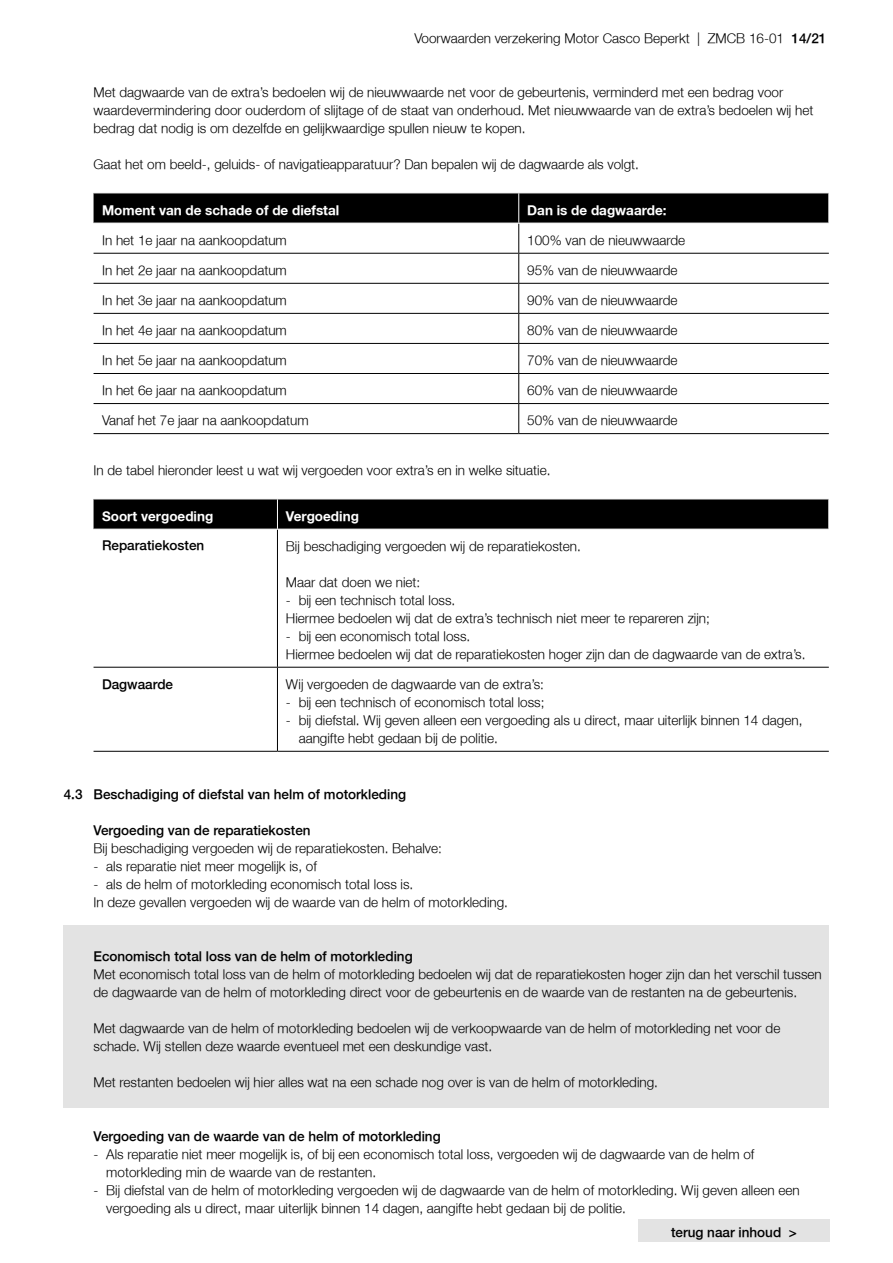
<style>
.page{position:relative;width:893px;height:1263px;background:#fff}
.page>*{position:absolute;margin:0;border:0;box-sizing:border-box;transform-origin:0 0}
.t1{font:300 13.5px/18px "Fortis Helvetica";color:#000}
.t2{font:300 13.5px "Fortis Helvetica";color:#000}
.t3{font:700 13.5px "Fortis Helvetica";color:#fff}
.s1{font-style:inherit}
</style>
<div class="page">
<div style="left:638px;top:1219px;width:192px;height:23px;background:#e3e3e3"></div>
<div style="left:64px;top:925px;width:765px;height:20px;background:#e3e3e3"></div>
<div style="left:64px;top:943px;width:765px;height:21px;background:#e3e3e3"></div>
<div style="left:64px;top:961px;width:765px;height:38px;background:#e3e3e3"></div>
<div style="left:64px;top:997px;width:765px;height:20px;background:#e3e3e3"></div>
<div style="left:64px;top:1015px;width:765px;height:38px;background:#e3e3e3"></div>
<div style="left:64px;top:1051px;width:765px;height:20px;background:#e3e3e3"></div>
<div style="left:64px;top:1069px;width:765px;height:20px;background:#e3e3e3"></div>
<div style="left:64px;top:1087px;width:765px;height:20px;background:#e3e3e3"></div>
<div style="left:94px;top:194px;width:734px;height:29px;background:#000"></div>
<hr style="left:518px;top:223px;width:1px;height:30px;background:#000">
<hr style="left:94px;top:253px;width:425px;height:1px;background:#000">
<hr style="left:519px;top:253px;width:310px;height:1px;background:#000">
<hr style="left:94px;top:283px;width:425px;height:1px;background:#000">
<hr style="left:94px;top:313px;width:425px;height:1px;background:#000">
<hr style="left:94px;top:343px;width:425px;height:1px;background:#000">
<hr style="left:94px;top:373px;width:425px;height:1px;background:#000">
<hr style="left:94px;top:403px;width:425px;height:1px;background:#000">
<svg style="left:518px;top:254px;width:1px;height:179px"></svg>
<hr style="left:519px;top:283px;width:310px;height:1px;background:#000">
<hr style="left:519px;top:313px;width:310px;height:1px;background:#000">
<hr style="left:519px;top:343px;width:310px;height:1px;background:#000">
<hr style="left:519px;top:373px;width:310px;height:1px;background:#000">
<hr style="left:519px;top:403px;width:310px;height:1px;background:#000">
<hr style="left:94px;top:433px;width:425px;height:1px;background:#000">
<hr style="left:519px;top:433px;width:310px;height:1px;background:#000">
<hr style="left:518px;top:193px;width:1px;height:30px;background:#fff">
<hr style="left:94px;top:223px;width:425px;height:1px;background:#fff">
<div style="left:94px;top:500px;width:734px;height:29px;background:#000"></div>
<hr style="left:277px;top:529px;width:1px;height:138px;background:#000">
<hr style="left:94px;top:667px;width:183px;height:1px;background:#000">
<hr style="left:277px;top:668px;width:1px;height:83px;background:#000">
<hr style="left:277px;top:667px;width:552px;height:1px;background:#000">
<hr style="left:94px;top:751px;width:183px;height:1px;background:#000">
<hr style="left:277px;top:751px;width:552px;height:1px;background:#000">
<hr style="left:277px;top:499px;width:1px;height:30px;background:#fff">
<hr style="left:277px;top:529px;width:552px;height:1px;background:#fff">
<p class="t1" style="left:414px;top:29px;width:413px">Voorwaarden verzekering Motor Casco Beperkt | ZMCB 16-01 <span class="s1">14/21</span></p>
<p class="t1" style="left:94px;top:83px;width:721px">Met dagwaarde van de extra’s bedoelen wij de nieuwwaarde net voor de gebeurtenis, verminderd met een bedrag voor waardevermindering door ouderdom of slijtage of de staat van onderhoud. Met nieuwwaarde van de extra’s bedoelen wij het bedrag dat nodig is om dezelfde en gelijkwaardige spullen nieuw te kopen.</p>
<p class="t1" style="left:94px;top:155px;width:547px">Gaat het om beeld-, geluids- of navigatieapparatuur? Dan bepalen wij de dagwaarde als volgt.</p>
<p class="t3" style="left:102px;top:201px;width:239px">Moment van de schade of de diefstal</p>
<p class="t3" style="left:527px;top:201px;width:141px">Dan is de dagwaarde:</p>
<p class="t1" style="left:102px;top:231px;width:186px">In het 1e jaar na aankoopdatum</p>
<p class="t1" style="left:527px;top:231px;width:159px">100% van de nieuwwaarde</p>
<p class="t1" style="left:102px;top:261px;width:186px">In het 2e jaar na aankoopdatum</p>
<p class="t1" style="left:527px;top:261px;width:152px">95% van de nieuwwaarde</p>
<p class="t1" style="left:102px;top:291px;width:186px">In het 3e jaar na aankoopdatum</p>
<p class="t1" style="left:527px;top:291px;width:152px">90% van de nieuwwaarde</p>
<p class="t1" style="left:102px;top:321px;width:186px">In het 4e jaar na aankoopdatum</p>
<p class="t1" style="left:527px;top:321px;width:152px">80% van de nieuwwaarde</p>
<p class="t1" style="left:102px;top:351px;width:186px">In het 5e jaar na aankoopdatum</p>
<p class="t1" style="left:527px;top:351px;width:152px">70% van de nieuwwaarde</p>
<p class="t1" style="left:102px;top:381px;width:186px">In het 6e jaar na aankoopdatum</p>
<p class="t1" style="left:527px;top:381px;width:152px">60% van de nieuwwaarde</p>
<p class="t1" style="left:102px;top:412px;width:208px">Vanaf het 7e jaar na aankoopdatum</p>
<p class="t1" style="left:527px;top:412px;width:152px">50% van de nieuwwaarde</p>
<p class="t1" style="left:94px;top:461px;width:458px">In de tabel hieronder leest u wat wij vergoeden voor extra’s en in welke situatie.</p>
<p class="t3" style="left:102px;top:507px;width:113px">Soort vergoeding</p>
<p class="t3" style="left:286px;top:507px;width:74px">Vergoeding</p>
<p class="t2" style="left:102px;top:538px;width:104px">Reparatiekosten</p>
<p class="t1" style="left:286px;top:537px;width:296px">Bij beschadiging vergoeden wij de reparatiekosten.</p>
<p class="t1" style="left:286px;top:573px;width:136px">Maar dat doen we niet:</p>
<p class="t1" style="left:286px;top:591px;width:425px">- bij een technisch total loss.<br>Hiermee bedoelen wij dat de extra’s technisch niet meer te repareren zijn;</p>
<p class="t1" style="left:286px;top:627px;width:521px">- bij een economisch total loss.<br>Hiermee bedoelen wij dat de reparatiekosten hoger zijn dan de dagwaarde van de extra’s.</p>
<p class="t2" style="left:102px;top:676px;width:73px">Dagwaarde</p>
<p class="t1" style="left:286px;top:675px;width:259px">Wij vergoeden de dagwaarde van de extra’s:</p>
<p class="t1" style="left:286px;top:693px;width:260px">- bij een technisch of economisch total loss;</p>
<p class="t1" style="left:299px;top:711px;width:505px;text-indent:-13px">- bij diefstal. Wij geven alleen een vergoeding als u direct, maar uiterlijk binnen 14 dagen, aangifte hebt gedaan bij de politie.</p>
<p class="t2" style="left:64px;top:786px;width:344px">4.3 Beschadiging of diefstal van helm of motorkleding</p>
<p class="t2" style="left:94px;top:822px;width:219px">Vergoeding van de reparatiekosten</p>
<p class="t1" style="left:94px;top:839px;width:350px">Bij beschadiging vergoeden wij de reparatiekosten. Behalve:</p>
<p class="t1" style="left:94px;top:857px;width:225px">- als reparatie niet meer mogelijk is, of</p>
<p class="t1" style="left:94px;top:875px;width:416px">- als de helm of motorkleding economisch total loss is.<br>In deze gevallen vergoeden wij de waarde van de helm of motorkleding.</p>
<p class="t2" style="left:94px;top:948px;width:321px">Economisch total loss van de helm of motorkleding</p>
<p class="t1" style="left:94px;top:965px;width:730px">Met economisch total loss van de helm of motorkleding bedoelen wij dat de reparatiekosten hoger zijn dan het verschil tussen de dagwaarde van de helm of motorkleding direct voor de gebeurtenis en de waarde van de restanten na de gebeurtenis.</p>
<p class="t1" style="left:94px;top:1019px;width:688px">Met dagwaarde van de helm of motorkleding bedoelen wij de verkoopwaarde van de helm of motorkleding net voor de schade. Wij stellen deze waarde eventueel met een deskundige vast.</p>
<p class="t1" style="left:94px;top:1073px;width:566px">Met restanten bedoelen wij hier alles wat na een schade nog over is van de helm of motorkleding.</p>
<p class="t2" style="left:94px;top:1128px;width:349px">Vergoeding van de waarde van de helm of motorkleding</p>
<p class="t1" style="left:106px;top:1145px;width:649px;text-indent:-13px">- Als reparatie niet meer mogelijk is, of bij een economisch total loss, vergoeden wij de dagwaarde van de helm of motorkleding min de waarde van de restanten.</p>
<p class="t1" style="left:106px;top:1181px;width:695px;text-indent:-13px">- Bij diefstal van de helm of motorkleding vergoeden wij de dagwaarde van de helm of motorkleding. Wij geven alleen een vergoeding als u direct, maar uiterlijk binnen 14 dagen, aangifte hebt gedaan bij de politie.</p>
<p class="t2" style="left:671px;top:1224px;width:127px">terug naar inhoud &gt;</p>
</div>
